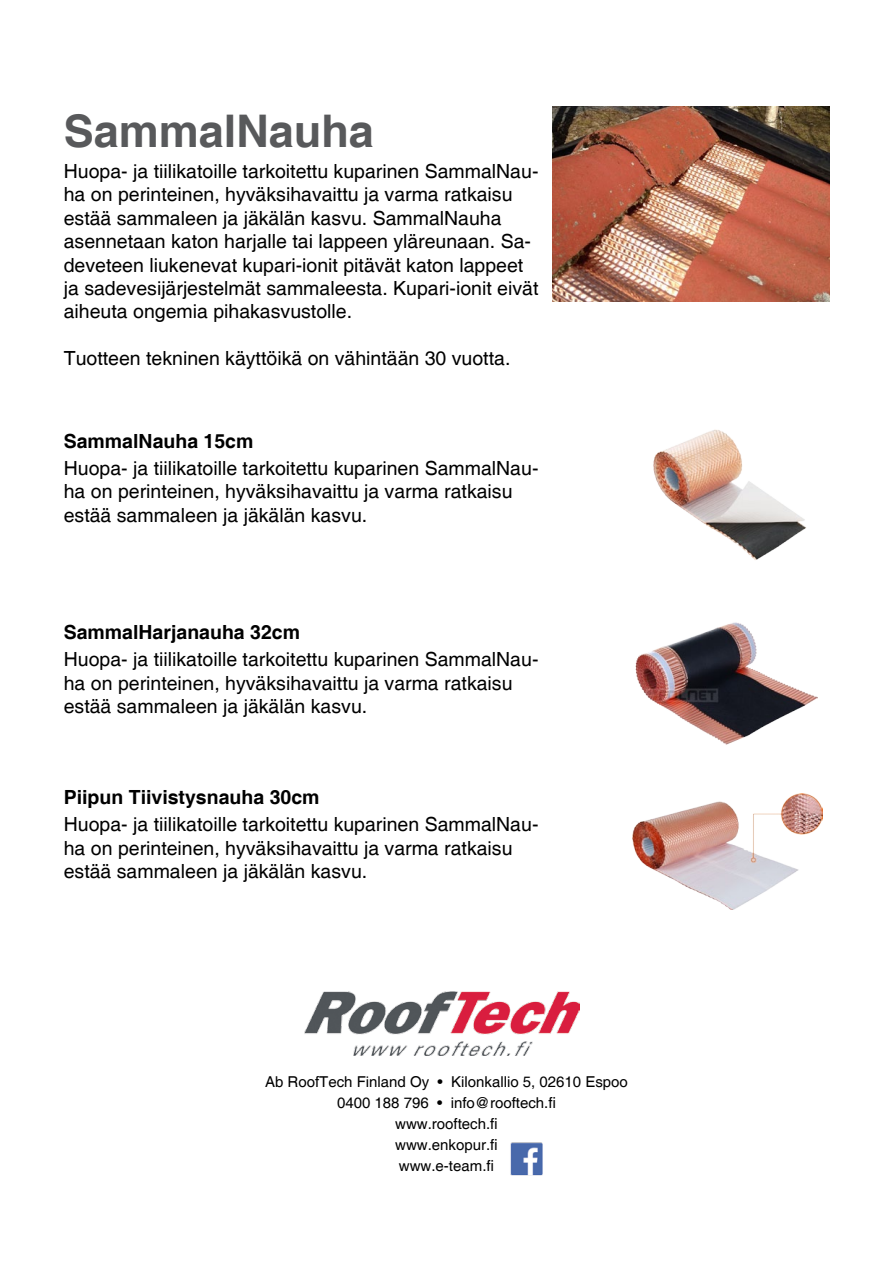
<style>
.page{position:relative;width:893px;height:1263px;background:#fff}
.page>*{position:absolute;margin:0;border:0;box-sizing:border-box;transform-origin:0 0}
.t1{font:700 45px "Helvetica";color:#58595b}
.t2{font:19.5px/23.4px "Helvetica";color:#000}
.t3{font:700 19.5px "Helvetica";color:#000}
.t4{font:15px "Helvetica";color:#000}
</style>
<div class="page">
<img style="left:510px;top:1142px;width:33px;height:34px">
<img style="left:304px;top:992px;width:275px;height:64px">
<img style="left:553px;top:106px;width:276px;height:196px">
<img style="left:653px;top:429px;width:153px;height:131px">
<img style="left:635px;top:622px;width:182px;height:123px">
<img style="left:633px;top:793px;width:189px;height:117px">
<p class="t1" style="left:64px;top:104px;width:312px">SammalNauha</p>
<p class="t2" style="left:64px;top:160px;width:476px">Huopa- ja tiilikatoille tarkoitettu kuparinen SammalNau&shy;ha on perinteinen, hyväksihavaittu ja varma ratkaisu estää sammaleen ja jäkälän kasvu. SammalNauha asennetaan katon harjalle tai lappeen yläreunaan. Sa&shy;deveteen liukenevat kupari-ionit pitävät katon lappeet ja sadevesijärjestelmät sammaleesta. Kupari-ionit eivät aiheuta ongemia pihakasvustolle.</p>
<p class="t2" style="left:64px;top:347px;width:448px">Tuotteen tekninen käyttöikä on vähintään 30 vuotta.</p>
<p class="t3" style="left:64px;top:429px;width:191px">SammalNauha 15cm</p>
<p class="t2" style="left:64px;top:457px;width:476px">Huopa- ja tiilikatoille tarkoitettu kuparinen SammalNau&shy;ha on perinteinen, hyväksihavaittu ja varma ratkaisu estää sammaleen ja jäkälän kasvu.</p>
<p class="t3" style="left:64px;top:620px;width:238px">SammalHarjanauha 32cm</p>
<p class="t2" style="left:64px;top:648px;width:476px">Huopa- ja tiilikatoille tarkoitettu kuparinen SammalNau&shy;ha on perinteinen, hyväksihavaittu ja varma ratkaisu estää sammaleen ja jäkälän kasvu.</p>
<p class="t3" style="left:64px;top:786px;width:257px">Piipun Tiivistysnauha 30cm</p>
<p class="t2" style="left:64px;top:814px;width:476px">Huopa- ja tiilikatoille tarkoitettu kuparinen SammalNau&shy;ha on perinteinen, hyväksihavaittu ja varma ratkaisu estää sammaleen ja jäkälän kasvu.</p>
<p class="t4" style="left:265px;top:1073px;width:364px">Ab RoofTech Finland Oy • Kilonkallio 5, 02610 Espoo</p>
<p class="t4" style="left:337px;top:1094px;width:220px">0400 188 796 • info@rooftech.fi</p>
<p class="t4" style="left:395px;top:1115px;width:104px">www.rooftech.fi</p>
<p class="t4" style="left:395px;top:1136px;width:104px">www.enkopur.fi</p>
<p class="t4" style="left:399px;top:1157px;width:97px">www.e-team.fi</p>
</div>
